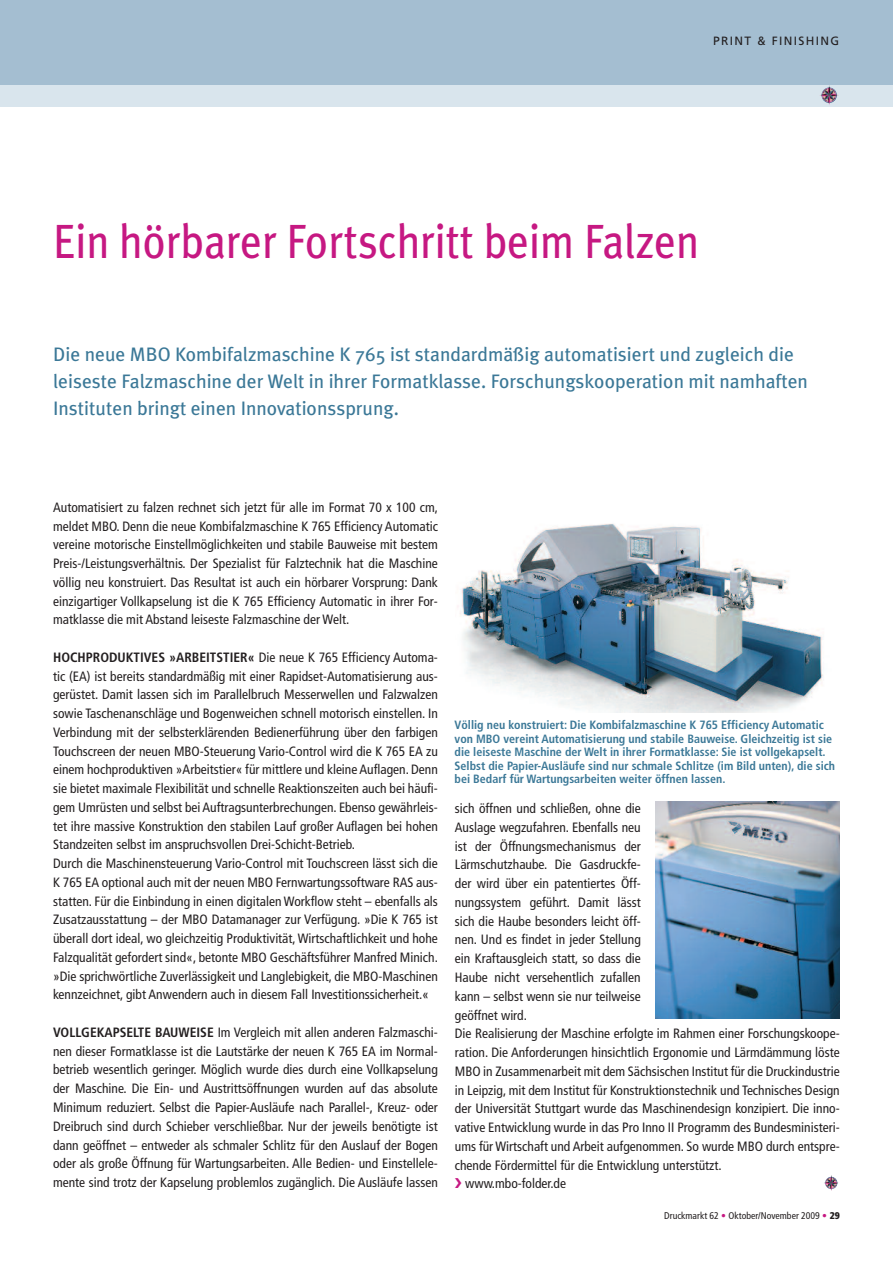
<style>
.page{position:relative;width:893px;height:1263px;background:#fff}
.page>*{position:absolute;margin:0;border:0;box-sizing:border-box;transform-origin:0 0}
.t1{font:48px "Meta Plus";color:#c61882;scale:.9 1}
.t2{font:19.5px/27px "Meta Plus";color:#3b7897}
.t3{font:condensed 13.5px/18.8px "Frutiger";color:#231f20;text-align:justify}
.t4{font:700 condensed 12px/13.5px "Frutiger";color:#3b7897}
.t5{font:12px "Frutiger";letter-spacing:.11em;color:#231f20}
.t6{font:condensed 9.75px "Frutiger";color:#231f20}
.s1{font-weight:700}
.s2{color:#c61882}
.s3{font-weight:900}
</style>
<div class="page">
<div style="left:0;top:0;width:893px;height:85px;background:#a4bed1"></div>
<div style="left:0;top:85px;width:893px;height:21px;background:#d9e5ed"></div>
<svg style="left:830px;top:88px;width:9px;height:12px"></svg>
<svg style="left:824px;top:1175px;width:13px;height:16px"></svg>
<svg style="left:832px;top:1177px;width:6px;height:9px"></svg>
<img style="left:457px;top:523px;width:366px;height:189px">
<img style="left:656px;top:801px;width:184px;height:217px">
<p class="t5" style="left:713px;top:36px;width:128px">PRINT &amp; FINISHING</p>
<h1 class="t1" style="left:53px;top:213px;width:719px">Ein hörbarer Fortschritt beim Falzen</h1>
<h2 class="t2" style="left:53px;top:341px;width:756px">Die neue MBO Kombifalzmaschine K 765 ist standardmäßig automatisiert und zugleich die leiseste Falzmaschine der Welt in ihrer Formatklasse. Forschungskooperation mit namhaften<br>Instituten bringt einen Innovationssprung.</h2>
<p class="t3" style="left:53px;top:499px;width:386px">Automatisiert zu falzen rechnet sich jetzt für alle im Format 70 x 100 cm, meldet MBO. Denn die neue Kombifalzmaschine K 765 Efficiency Automatic vereine motorische Einstellmöglichkeiten und stabile Bauweise mit bestem Preis-/Leistungsverhältnis. Der Spezialist für Falztechnik hat die Maschine völlig neu konstruiert. Das Resultat ist auch ein hörbarer Vorsprung: Dank einzigartiger Vollkapselung ist die K 765 Efficiency Automatic in ihrer For&shy;matklasse die mit Abstand leiseste Falzmaschine der Welt.</p>
<p class="t3" style="left:53px;top:649px;width:386px;text-align:left"><span class="s1">HOCHPRODUKTIVES »ARBEITSTIER«</span> Die neue K 765 Efficiency Automa&shy;tic (EA) ist bereits standardmäßig mit einer Rapidset-Automatisierung aus&shy;gerüstet. Damit lassen sich im Parallelbruch Messerwellen und Falzwalzen sowie Taschenanschläge und Bogenweichen schnell motorisch einstellen. In Verbindung mit der selbsterklärenden Bedienerführung über den farbigen Touchscreen der neuen MBO-Steuerung Vario-Control wird die K 765 EA zu einem hochproduktiven »Arbeitstier« für mittlere und kleine Auflagen. Denn sie bietet maximale Flexibilität und schnelle Reaktionszeiten auch bei häufi&shy;gem Umrüsten und selbst bei Auftragsunterbrechungen. Ebenso gewährleis&shy;tet ihre massive Konstruktion den stabilen Lauf großer Auflagen bei hohen Standzeiten selbst im anspruchsvollen Drei-Schicht-Betrieb.<br>Durch die Maschinensteuerung Vario-Control mit Touchscreen lässt sich die K 765 EA optional auch mit der neuen MBO Fernwartungssoftware RAS aus&shy;statten. Für die Einbindung in einen digitalen Workflow steht – ebenfalls als Zusatzausstattung – der MBO Datamanager zur Verfügung. »Die K 765 ist überall dort ideal, wo gleichzeitig Produktivität,Wirtschaftlichkeit und hohe Falzqualität gefordert sind«, betonte MBO Geschäftsführer Manfred Minich. »Die sprichwörtliche Zuverlässigkeit und Langlebigkeit, die MBO-Maschinen kennzeichnet, gibt Anwendern auch in diesem Fall Investitionssicherheit.«</p>
<p class="t3" style="left:53px;top:1024px;width:386px"><span class="s1">VOLLGEKAPSELTE BAUWEISE</span> Im Vergleich mit allen anderen Falzmaschi&shy;nen dieser Formatklasse ist die Lautstärke der neuen K 765 EA im Normal&shy;betrieb wesentlich geringer. Möglich wurde dies durch eine Vollkapselung der Maschine. Die Ein- und Austrittsöffnungen wurden auf das absolute Minimum reduziert. Selbst die Papier-Ausläufe nach Parallel-, Kreuz- oder Dreibruch sind durch Schieber verschließbar. Nur der jeweils benötigte ist dann geöffnet – entweder als schmaler Schlitz für den Auslauf der Bogen oder als große Öffnung für Wartungsarbeiten. Alle Bedien- und Einstellele&shy;mente sind trotz der Kapselung problemlos zugänglich. Die Ausläufe lassen</p>
<p class="t4" style="left:455px;top:719px;width:382px">Völlig neu konstruiert: Die Kombifalzmaschine K 765 Efficiency Automatic von MBO vereint Automatisierung und stabile Bauweise. Gleichzeitig ist sie die leiseste Maschine der Welt in ihrer Formatklasse: Sie ist vollgekapselt.<br>Selbst die Papier-Ausläufe sind nur schmale Schlitze (im Bild unten), die sich bei Bedarf für Wartungsarbeiten weiter öffnen lassen.</p>
<p class="t3" style="left:455px;top:800px;width:187px">sich öffnen und schließen, ohne die</p>
<p class="t3" style="left:455px;top:819px;width:187px">Auslage wegzufahren. Ebenfalls neu</p>
<p class="t3" style="left:455px;top:838px;width:187px">ist der Öffnungsmechanismus der</p>
<p class="t3" style="left:455px;top:856px;width:187px">Lärmschutzhaube. Die Gasdruckfe-</p>
<p class="t3" style="left:455px;top:875px;width:187px">der wird über ein patentiertes Öff-</p>
<p class="t3" style="left:455px;top:894px;width:187px">nungssystem geführt. Damit lässt</p>
<p class="t3" style="left:455px;top:913px;width:187px">sich die Haube besonders leicht öff-</p>
<p class="t3" style="left:455px;top:931px;width:187px">nen. Und es findet in jeder Stellung</p>
<p class="t3" style="left:455px;top:950px;width:187px">ein Kraftausgleich statt, so dass die</p>
<p class="t3" style="left:455px;top:969px;width:187px">Haube nicht versehentlich zufallen</p>
<p class="t3" style="left:455px;top:988px;width:187px">kann – selbst wenn sie nur teilweise</p>
<p class="t3" style="left:455px;top:1006px;width:74px">geöffnet wird.</p>
<p class="t3" style="left:455px;top:1025px;width:386px">Die Realisierung der Maschine erfolgte im Rahmen einer Forschungskoope-</p>
<p class="t3" style="left:455px;top:1044px;width:386px">ration. Die Anforderungen hinsichtlich Ergonomie und Lärmdämmung löste</p>
<p class="t3" style="left:455px;top:1063px;width:386px">MBO in Zusammenarbeit mit dem Sächsischen Institut für die Druckindustrie</p>
<p class="t3" style="left:455px;top:1081px;width:386px">in Leipzig, mit dem Institut für Konstruktionstechnik und Technisches Design</p>
<p class="t3" style="left:455px;top:1100px;width:386px">der Universität Stuttgart wurde das Maschinendesign konzipiert. Die inno-</p>
<p class="t3" style="left:455px;top:1119px;width:386px">vative Entwicklung wurde in das Pro Inno II Programm des Bundesministeri-</p>
<p class="t3" style="left:455px;top:1138px;width:386px">ums für Wirtschaft und Arbeit aufgenommen. So wurde MBO durch entspre-</p>
<p class="t3" style="left:455px;top:1156px;width:268px">chende Fördermittel für die Entwicklung unterstützt.</p>
<p class="t3" style="left:465px;top:1175px;width:102px">www.mbo-folder.de</p>
<p class="t6" style="left:664px;top:1212px;width:177px">Druckmarkt 62 <span class="s2">•</span> Oktober/November 2009 <span class="s2">•</span> <span class="s3">29</span></p>
</div>
